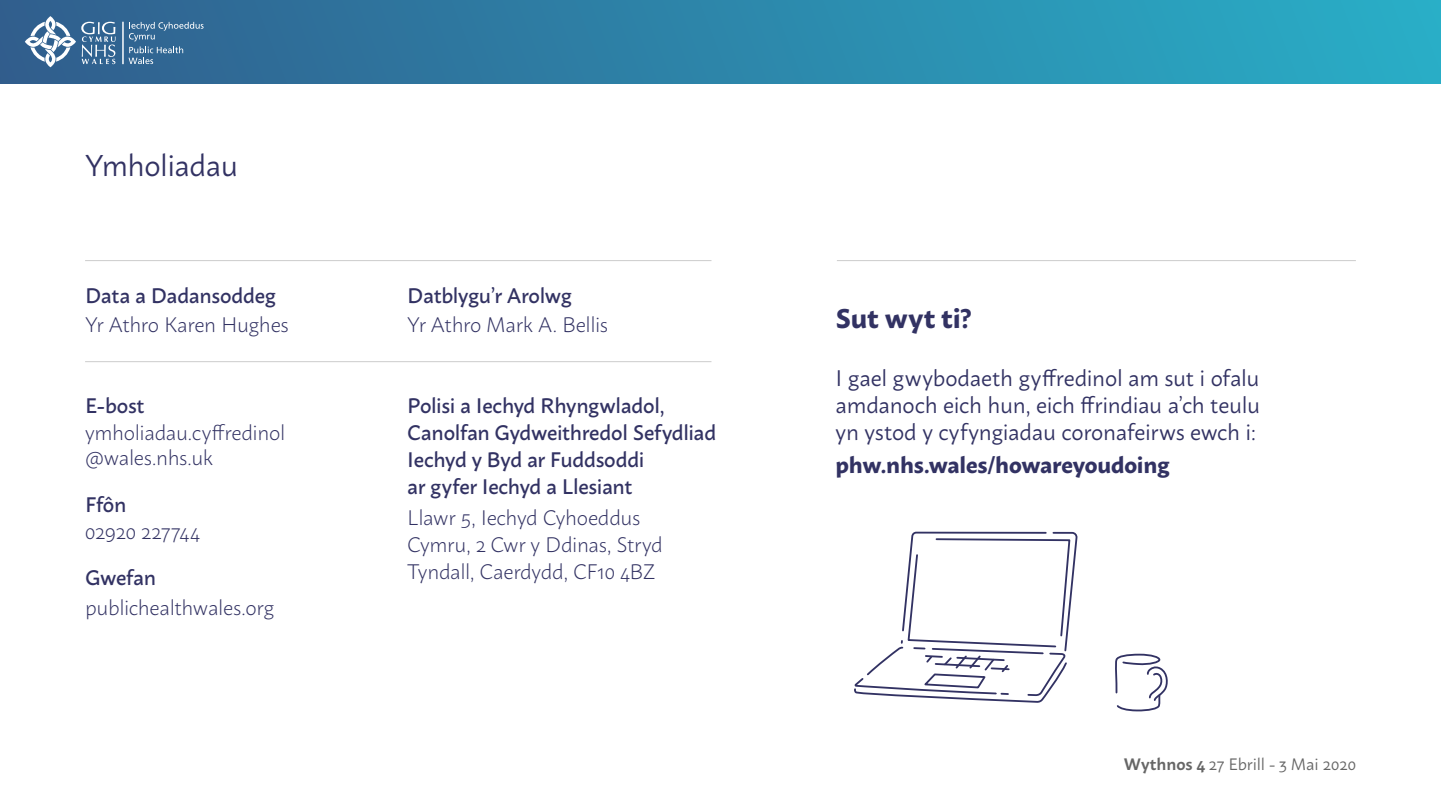
<style>
.page{position:relative;width:1441px;height:810px;background:#fff}
.page>*{position:absolute;margin:0;border:0;box-sizing:border-box;transform-origin:0 0}
.t1{font:30px "Macho";letter-spacing:-.02em;color:#323263}
.t2{font:700 27px "Macho";color:#323263}
.t3{font:22.5px/27px "Macho";letter-spacing:-.01em;color:#323263;text-align:justify}
.t4{font:700 22.5px "Macho";letter-spacing:-.01em;color:#323263}
.t5{font:300 21px/27px "Macho";letter-spacing:-.02em;color:#323263}
.t6{font:500 21px/27px "Macho";letter-spacing:-.015em;color:#323263}
.t7{font:16.5px "Macho";color:#666}
.s1{font-weight:600}
</style>
<div class="page">
<div style="left:0;top:0;width:1440px;height:83px;background:linear-gradient(to right,#315d8d,#29aec7)"></div>
<svg style="left:128px;top:22px;width:75px;height:42px"></svg>
<hr style="left:122px;top:22px;width:2px;height:42px;background:#fff">
<svg style="left:25px;top:16px;width:91px;height:51px"></svg>
<hr style="left:85px;top:260px;width:626px;height:1px;background:#ccc">
<hr style="left:85px;top:361px;width:626px;height:1px;background:#ccc">
<hr style="left:836px;top:260px;width:519px;height:1px;background:#ccc">
<svg style="left:854px;top:531px;width:222px;height:171px"></svg>
<svg style="left:1115px;top:653px;width:53px;height:59px"></svg>
<h1 class="t1" style="left:85px;top:139px;width:154px">Ymholiadau</h1>
<p class="t6" style="left:85px;top:280px;width:192px">Data a Dadansoddeg</p>
<p class="t5" style="left:85px;top:309px;width:205px">Yr Athro Karen Hughes</p>
<p class="t6" style="left:85px;top:390px;width:61px">E-bost</p>
<p class="t5" style="left:85px;top:418px;width:202px;line-height:25.2px">ymholiadau.cyffredinol @wales.nhs.uk</p>
<p class="t6" style="left:85px;top:489px;width:43px">Ffôn</p>
<p class="t5" style="left:85px;top:516px;width:116px">02920 227744</p>
<p class="t6" style="left:85px;top:562px;width:73px">Gwefan</p>
<p class="t5" style="left:85px;top:592px;width:191px">publichealthwales.org</p>
<p class="t6" style="left:407px;top:280px;width:166px">Datblygu’r Arolwg</p>
<p class="t5" style="left:407px;top:309px;width:202px">Yr Athro Mark A. Bellis</p>
<p class="t6" style="left:407px;top:390px;width:310px">Polisi a Iechyd Rhyngwladol,<br>Canolfan Gydweithredol Sefydliad<br>Iechyd y Byd ar Fuddsoddi<br>ar gyfer Iechyd a Llesiant</p>
<p class="t5" style="left:407px;top:502px;width:257px">Llawr 5, Iechyd Cyhoeddus<br>Cymru, 2 Cwr y Ddinas, Stryd<br>Tyndall, Caerdydd, CF10 4BZ</p>
<p class="t2" style="left:835px;top:294px;width:137px">Sut wyt ti?</p>
<p class="t3" style="left:835px;top:362px;width:426px">I gael gwybodaeth gyffredinol am sut i ofalu amdanoch eich hun, eich ffrindiau a’ch teulu yn ystod y cyfyngiadau coronafeirws ewch i:</p>
<p class="t4" style="left:835px;top:445px;width:335px">phw.nhs.wales/howareyoudoing</p>
<p class="t7" style="left:1123px;top:749px;width:234px"><span class="s1">Wythnos 4</span> 27 Ebrill - 3 Mai 2020</p>
</div>
